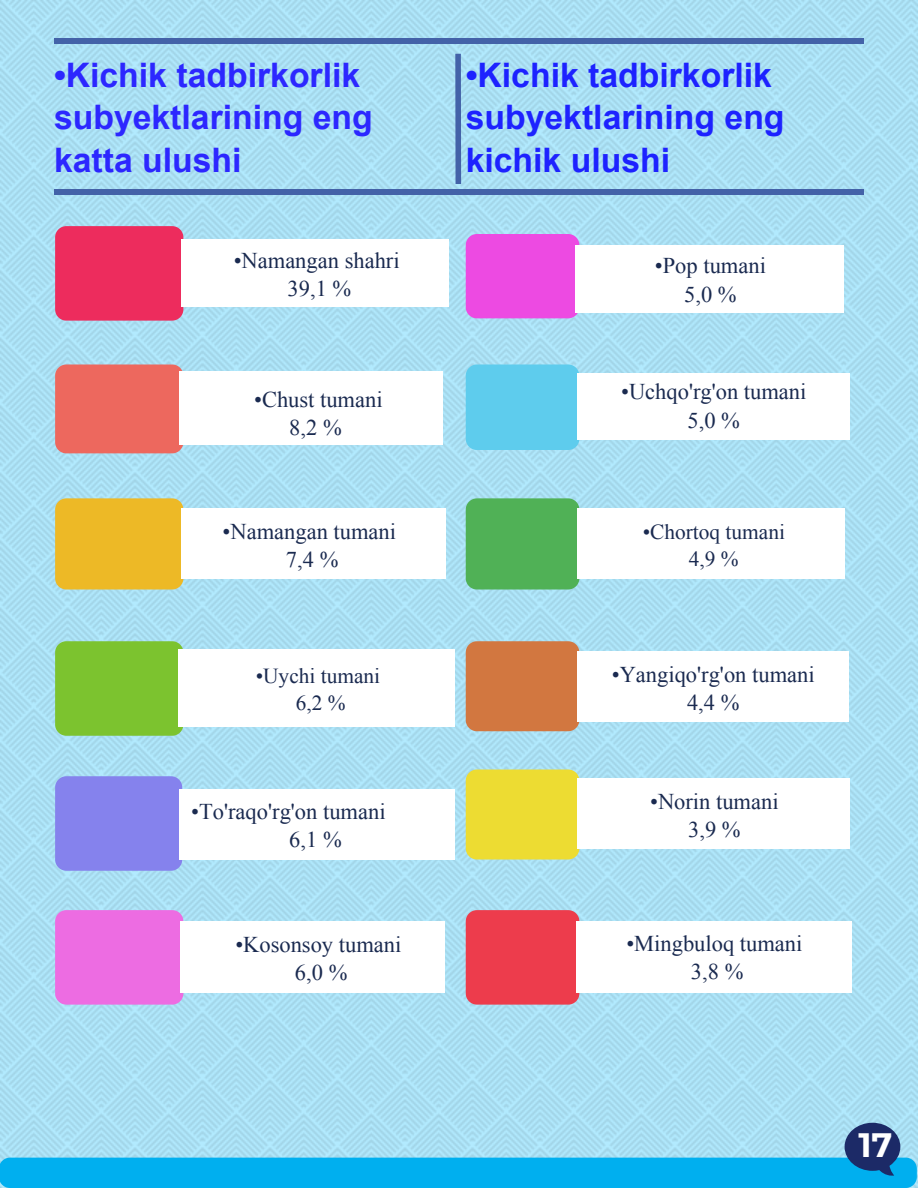
<style>
.page{position:relative;width:918px;height:1188px;background:#aadff3}
.page>*{position:absolute;margin:0;border:0;box-sizing:border-box;transform-origin:0 0}
.t1{font:700 33.75px/42.8px "Arial";color:#1d22ff}
.t2{font:700 33.75px/42.8px "Arial";color:#2c27ff}
.t3{font:700 33.75px "Montserrat";color:#fff}
.t4{font:22.5px/28.2px "Times New Roman";color:#1a2a50;text-align:center}
.t5{font:21.3px/27px "Times New Roman";color:#1a2a50;text-align:center}
</style>
<div class="page">
<div style="left:466px;top:498px;width:113px;height:92px;background:#50b156"></div>
<div style="left:466px;top:364px;width:113px;height:86px;background:#5ecced"></div>
<div style="left:577px;top:508px;width:268px;height:71px;background:#fff"></div>
<div style="left:466px;top:910px;width:113px;height:95px;background:#ed3c4c"></div>
<svg style="left:0;top:1123px;width:917px;height:65px"></svg>
<div style="left:54px;top:38px;width:810px;height:6px;background:#4362a8"></div>
<div style="left:455px;top:54px;width:6px;height:130px;background:#4362a8"></div>
<div style="left:54px;top:189px;width:810px;height:6px;background:#4362a8"></div>
<div style="left:55px;top:226px;width:128px;height:95px;background:#ed2c5d"></div>
<div style="left:181px;top:240px;width:268px;height:67px;background:#fff"></div>
<div style="left:55px;top:364px;width:128px;height:89px;background:#ed685e"></div>
<div style="left:179px;top:371px;width:263px;height:73px;background:#fff"></div>
<div style="left:55px;top:498px;width:128px;height:92px;background:#edb926"></div>
<div style="left:181px;top:508px;width:265px;height:71px;background:#fff"></div>
<div style="left:55px;top:641px;width:128px;height:95px;background:#7cc32f"></div>
<div style="left:178px;top:649px;width:277px;height:78px;background:#fff"></div>
<div style="left:55px;top:776px;width:127px;height:95px;background:#8582ed"></div>
<div style="left:179px;top:789px;width:276px;height:70px;background:#fff"></div>
<div style="left:55px;top:910px;width:128px;height:95px;background:#ed6ce2"></div>
<div style="left:180px;top:921px;width:264px;height:72px;background:#fff"></div>
<div style="left:466px;top:234px;width:113px;height:84px;background:#ed4ae2"></div>
<div style="left:575px;top:245px;width:269px;height:68px;background:#fff"></div>
<div style="left:577px;top:373px;width:272px;height:67px;background:#fff"></div>
<div style="left:466px;top:641px;width:113px;height:90px;background:#d27740"></div>
<div style="left:577px;top:651px;width:271px;height:71px;background:#fff"></div>
<div style="left:466px;top:770px;width:113px;height:90px;background:#eddc32"></div>
<div style="left:577px;top:778px;width:272px;height:71px;background:#fff"></div>
<div style="left:576px;top:921px;width:276px;height:72px;background:#fff"></div>
<h1 class="t2" style="left:54px;top:54px;width:320px">•Kichik tadbirkorlik subyektlarining eng katta ulushi</h1>
<h1 class="t1" style="left:466px;top:54px;width:320px">•Kichik tadbirkorlik subyektlarining eng kichik ulushi</h1>
<p class="t4" style="left:234px;top:246px;width:167px">•Namangan shahri<br>39,1 %</p>
<p class="t4" style="left:254px;top:385px;width:130px">•Chust tumani<br>8,2 %</p>
<p class="t4" style="left:223px;top:517px;width:175px">•Namangan tumani<br>7,4 %</p>
<p class="t5" style="left:256px;top:662px;width:126px">•Uychi tumani<br>6,2 %</p>
<p class="t4" style="left:289px;top:797px;width:98px;text-align:left;text-indent:-98px">•To'raqo'rg'on tumani<br>6,1 %</p>
<p class="t4" style="left:235px;top:930px;width:168px">•Kosonsoy tumani<br>6,0 %</p>
<p class="t4" style="left:655px;top:251px;width:113px">•Pop tumani<br>5,0 %</p>
<p class="t4" style="left:621px;top:377px;width:187px">•Uchqo'rg'on tumani<br>5,0 %</p>
<p class="t5" style="left:643px;top:518px;width:144px">•Chortoq tumani<br>4,9 %</p>
<p class="t4" style="left:612px;top:660px;width:204px">•Yangiqo'rg'on tumani<br>4,4 %</p>
<p class="t4" style="left:650px;top:787px;width:130px">•Norin tumani<br>3,9 %</p>
<p class="t4" style="left:626px;top:929px;width:178px">•Mingbuloq tumani<br>3,8 %</p>
<h1 class="t3" style="left:858px;top:1120px;width:36px">17</h1>
</div>
